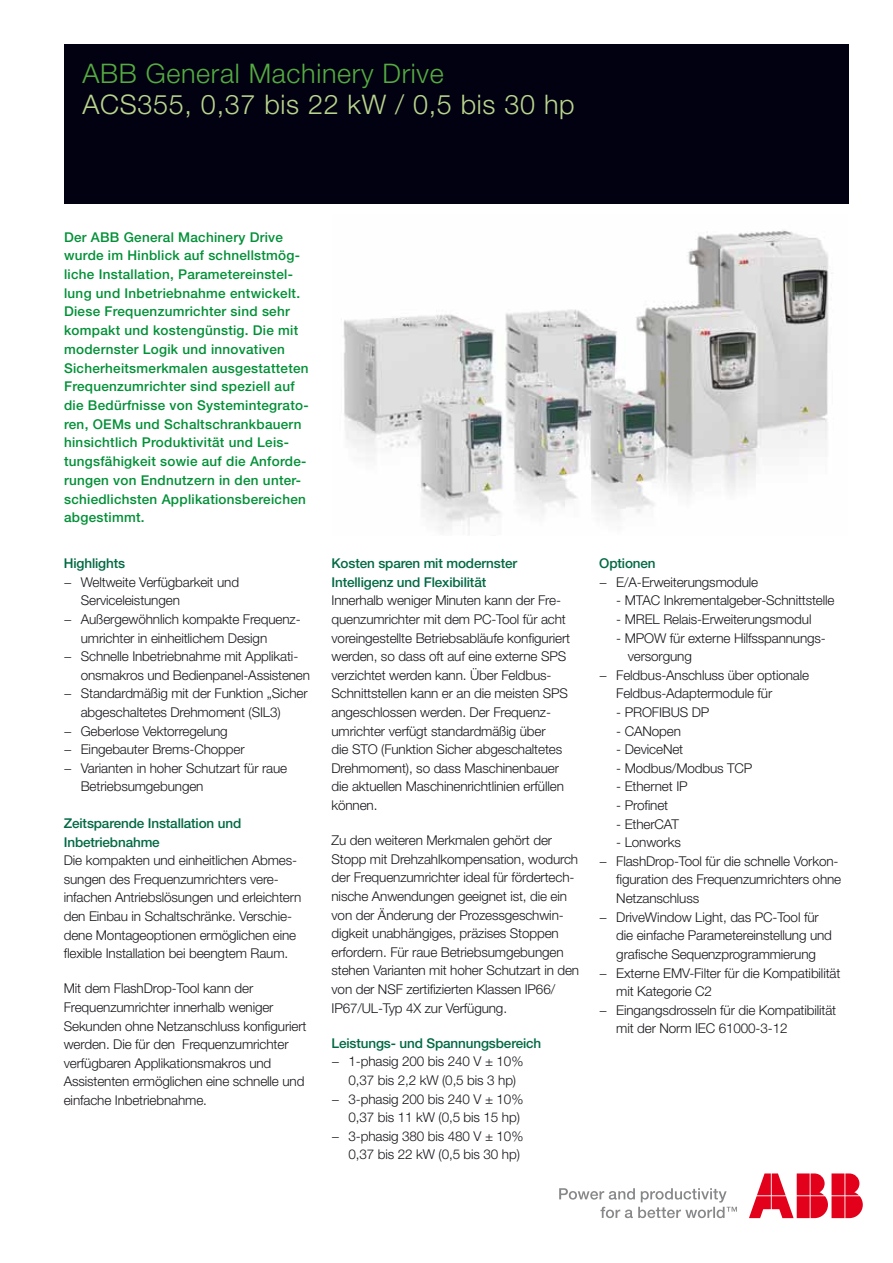
<style>
.page{position:relative;width:893px;height:1263px;background:#fff}
.page>*{position:absolute;margin:0;border:0;box-sizing:border-box;transform-origin:0 0}
.t1{font:300 27px "Helvetica Neue";letter-spacing:.025em;color:#b9d58d}
.t2{font:300 27px "Helvetica Neue";letter-spacing:.025em;color:#54ac41}
.t3{font:300 13.5px/18.6px "Helvetica Neue";letter-spacing:-.01em;color:#1a171c}
.t4{font:500 13.5px/18.8px "Helvetica Neue";letter-spacing:.02em;color:#009036}
.t5{font:500 13.5px/18.6px "Helvetica Neue";letter-spacing:-.01em;color:#006943}
</style>
<div class="page">
<div style="left:64px;top:45px;width:784px;height:159px;background:#020111"></div>
<svg style="left:559px;top:1188px;width:178px;height:30px"></svg>
<svg style="left:749px;top:1173px;width:114px;height:45px"></svg>
<img style="left:343px;top:230px;width:486px;height:301px">
<h1 class="t2" style="left:82px;top:63px;width:363px">ABB General Machinery Drive</h1>
<h1 class="t1" style="left:82px;top:95px;width:494px">ACS355, 0,37 bis 22 kW / 0,5 bis 30 hp</h1>
<p class="t4" style="left:64px;top:229px;width:246px">Der ABB General Machinery Drive wurde im Hinblick auf schnellstmög&shy;liche Installation, Parametereinstel&shy;lung und Inbetriebnahme entwickelt.<br>Diese Frequenzumrichter sind sehr kompakt und kostengünstig. Die mit modernster Logik und innovativen Sicherheitsmerkmalen ausgestatteten Frequenzumrichter sind speziell auf die Bedürfnisse von Systemintegrato&shy;ren, OEMs und Schaltschrankbauern hinsichtlich Produktivität und Leis&shy;tungsfähigkeit sowie auf die Anforde&shy;rungen von Endnutzern in den unter&shy;schiedlichsten Applikationsbereichen abgestimmt.</p>
<p class="t5" style="left:64px;top:555px;width:63px">Highlights</p>
<p class="t3" style="left:64px;top:574px;width:177px">− Weltweite Verfügbarkeit und</p>
<p class="t3" style="left:81px;top:593px;width:101px">Serviceleistungen</p>
<p class="t3" style="left:64px;top:611px;width:238px">− Außergewöhnlich kompakte Frequenz-</p>
<p class="t3" style="left:81px;top:630px;width:188px">umrichter in einheitlichem Design</p>
<p class="t3" style="left:64px;top:648px;width:236px">− Schnelle Inbetriebnahme mit Applikati-</p>
<p class="t3" style="left:81px;top:667px;width:231px">onsmakros und Bedienpanel-Assistenen</p>
<p class="t3" style="left:64px;top:686px;width:245px">− Standardmäßig mit der Funktion „Sicher</p>
<p class="t3" style="left:81px;top:704px;width:201px">abgeschaltetes Drehmoment (SIL3)</p>
<p class="t3" style="left:64px;top:723px;width:165px">− Geberlose Vektorregelung</p>
<p class="t3" style="left:64px;top:741px;width:182px">− Eingebauter Brems-Chopper</p>
<p class="t3" style="left:64px;top:760px;width:225px">− Varianten in hoher Schutzart für raue</p>
<p class="t3" style="left:81px;top:779px;width:124px">Betriebsumgebungen</p>
<p class="t5" style="left:64px;top:815px;width:179px">Zeitsparende Installation und<br>Inbetriebnahme</p>
<p class="t3" style="left:64px;top:852px;width:239px">Die kompakten und einheitlichen Abmes&shy;sungen des Frequenzumrichters vere&shy;infachen Antriebslösungen und erleichtern den Einbau in Schaltschränke. Verschie&shy;dene Montageoptionen ermöglichen eine flexible Installation bei beengtem Raum.</p>
<p class="t3" style="left:64px;top:981px;width:244px">Mit dem FlashDrop-Tool kann der Frequenzumrichter innerhalb weniger Sekunden ohne Netzanschluss konfiguriert werden. Die für den Frequenzumrichter verfügbaren Applikationsmakros und Assistenten ermöglichen eine schnelle und einfache Inbetriebnahme.</p>
<p class="t5" style="left:332px;top:555px;width:187px">Kosten sparen mit modernster<br>Intelligenz und Flexibilität</p>
<p class="t3" style="left:332px;top:593px;width:240px">Innerhalb weniger Minuten kann der Fre&shy;quenzumrichter mit dem PC-Tool für acht voreingestellte Betriebsabläufe konfiguriert werden, so dass oft auf eine externe SPS verzichtet werden kann. Über Feldbus-Schnittstellen kann er an die meisten SPS angeschlossen werden. Der Frequenz&shy;umrichter verfügt standardmäßig über<br>die STO (Funktion Sicher abgeschaltetes Drehmoment), so dass Maschinenbauer die aktuellen Maschinenrichtlinien erfüllen können.</p>
<p class="t3" style="left:332px;top:832px;width:249px">Zu den weiteren Merkmalen gehört der Stopp mit Drehzahlkompensation, wodurch der Frequenzumrichter ideal für fördertech&shy;nische Anwendungen geeignet ist, die ein von der Änderung der Prozessgeschwin&shy;digkeit unabhängiges, präzises Stoppen erfordern. Für raue Betriebsumgebungen stehen Varianten mit hoher Schutzart in den von der NSF zertifizierten Klassen IP66/ IP67/UL-Typ 4X zur Verfügung.</p>
<p class="t5" style="left:332px;top:1035px;width:211px">Leistungs- und Spannungsbereich</p>
<p class="t3" style="left:332px;top:1053px;width:193px">− 1-phasig 200 bis 240 V ± 10%</p>
<p class="t3" style="left:349px;top:1072px;width:169px">0,37 bis 2,2 kW (0,5 bis 3 hp)</p>
<p class="t3" style="left:332px;top:1091px;width:193px">− 3-phasig 200 bis 240 V ± 10%</p>
<p class="t3" style="left:349px;top:1109px;width:173px">0,37 bis 11 kW (0,5 bis 15 hp)</p>
<p class="t3" style="left:332px;top:1128px;width:193px">− 3-phasig 380 bis 480 V ± 10%</p>
<p class="t3" style="left:349px;top:1147px;width:173px">0,37 bis 22 kW (0,5 bis 30 hp)</p>
<p class="t5" style="left:599px;top:555px;width:58px">Optionen</p>
<p class="t3" style="left:599px;top:574px;width:160px">− E/A-Erweiterungsmodule</p>
<p class="t3" style="left:616px;top:593px;width:220px">- MTAC Inkrementalgeber-Schnittstelle</p>
<p class="t3" style="left:616px;top:611px;width:197px">- MREL Relais-Erweiterungsmodul</p>
<p class="t3" style="left:616px;top:630px;width:211px">- MPOW für externe Hilfsspannungs-</p>
<p class="t3" style="left:628px;top:648px;width:66px">versorgung</p>
<p class="t3" style="left:599px;top:667px;width:211px">− Feldbus-Anschluss über optionale</p>
<p class="t3" style="left:616px;top:686px;width:158px">Feldbus-Adaptermodule für</p>
<p class="t3" style="left:616px;top:704px;width:95px">- PROFIBUS DP</p>
<p class="t3" style="left:616px;top:723px;width:66px">- CANopen</p>
<p class="t3" style="left:616px;top:741px;width:68px">- DeviceNet</p>
<p class="t3" style="left:616px;top:760px;width:138px">- Modbus/Modbus TCP</p>
<p class="t3" style="left:616px;top:779px;width:73px">- Ethernet IP</p>
<p class="t3" style="left:616px;top:797px;width:53px">- Profinet</p>
<p class="t3" style="left:616px;top:816px;width:64px">- EtherCAT</p>
<p class="t3" style="left:616px;top:834px;width:66px">- Lonworks</p>
<p class="t3" style="left:599px;top:853px;width:241px">− FlashDrop-Tool für die schnelle Vorkon-</p>
<p class="t3" style="left:616px;top:872px;width:226px">figuration des Frequenzumrichters ohne</p>
<p class="t3" style="left:616px;top:890px;width:84px">Netzanschluss</p>
<p class="t3" style="left:599px;top:909px;width:221px">− DriveWindow Light, das PC-Tool für</p>
<p class="t3" style="left:616px;top:927px;width:217px">die einfache Parametereinstellung und</p>
<p class="t3" style="left:616px;top:946px;width:201px">grafische Sequenzprogrammierung</p>
<p class="t3" style="left:599px;top:965px;width:243px">− Externe EMV-Filter für die Kompatibilität</p>
<p class="t3" style="left:616px;top:983px;width:97px">mit Kategorie C2</p>
<p class="t3" style="left:599px;top:1002px;width:238px">− Eingangsdrosseln für die Kompatibilität</p>
<p class="t3" style="left:616px;top:1020px;width:173px">mit der Norm IEC 61000-3-12</p>
</div>
